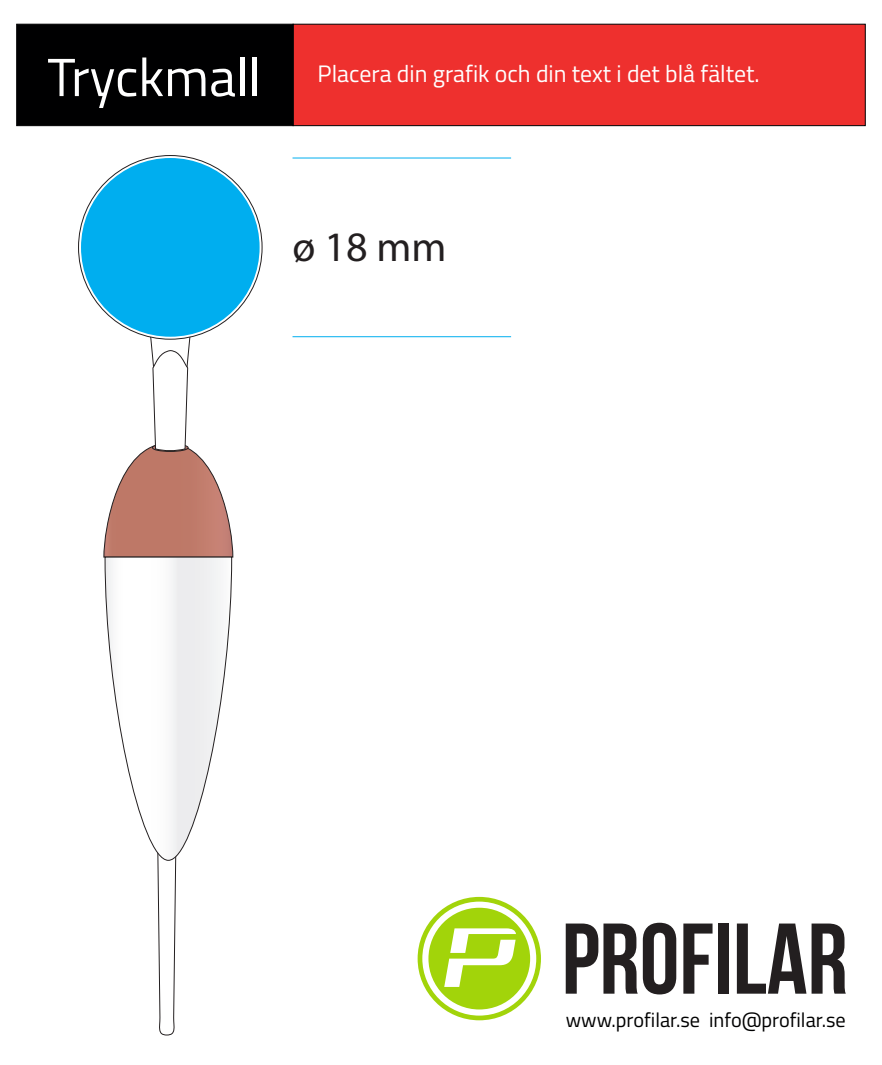
<style>
.page{position:relative;width:882px;height:1065px;background:#fff}
.page>*{position:absolute;margin:0;border:0;box-sizing:border-box;transform-origin:0 0}
.t1{font:53.55px "Titillium";color:#fff}
.t2{font:42px "Myriad Pro";color:#231f20}
.t3{font:23.8px "Titillium";color:#fff}
.t4{font:20.3px "Titillium";color:#000001}
</style>
<div class="page">
<hr style="left:293px;top:157px;width:218px;height:2px;background:#00aeef">
<hr style="left:293px;top:336px;width:218px;height:1px;background:#00aeef">
<svg style="left:157px;top:860px;width:20px;height:175px"></svg>
<svg style="left:104px;top:557px;width:128px;height:303px"></svg>
<svg style="left:103px;top:330px;width:130px;height:227px"></svg>
<svg style="left:79px;top:155px;width:183px;height:184px"></svg>
<div style="left:81px;top:158px;width:179px;height:178px;background:#00aeef;border-radius:50%"></div>
<svg style="left:418px;top:896px;width:123px;height:124px"></svg>
<svg style="left:566px;top:922px;width:110px;height:72px"></svg>
<svg style="left:683px;top:923px;width:30px;height:70px"></svg>
<div style="left:718px;top:923px;width:11px;height:70px;background:#231f20"></div>
<svg style="left:737px;top:923px;width:69px;height:70px"></svg>
<svg style="left:812px;top:923px;width:34px;height:70px"></svg>
<div style="left:293px;top:24px;width:573px;height:102px;background:#ee302e;border:1px solid #000001"></div>
<div style="left:16px;top:24px;width:277px;height:102px;background:#000001;border:1px solid #000001"></div>
<h1 class="t1" style="left:47px;top:38px;width:215px">Tryckmall</h1>
<p class="t3" style="left:318px;top:56px;width:444px">Placera din grafik och din text i det blå fältet.</p>
<h2 class="t2" style="left:293px;top:221px;width:156px">ø 18 mm</h2>
<p class="t4" style="left:566px;top:1004px;width:282px">www.profilar.se info@profilar.se</p>
</div>
